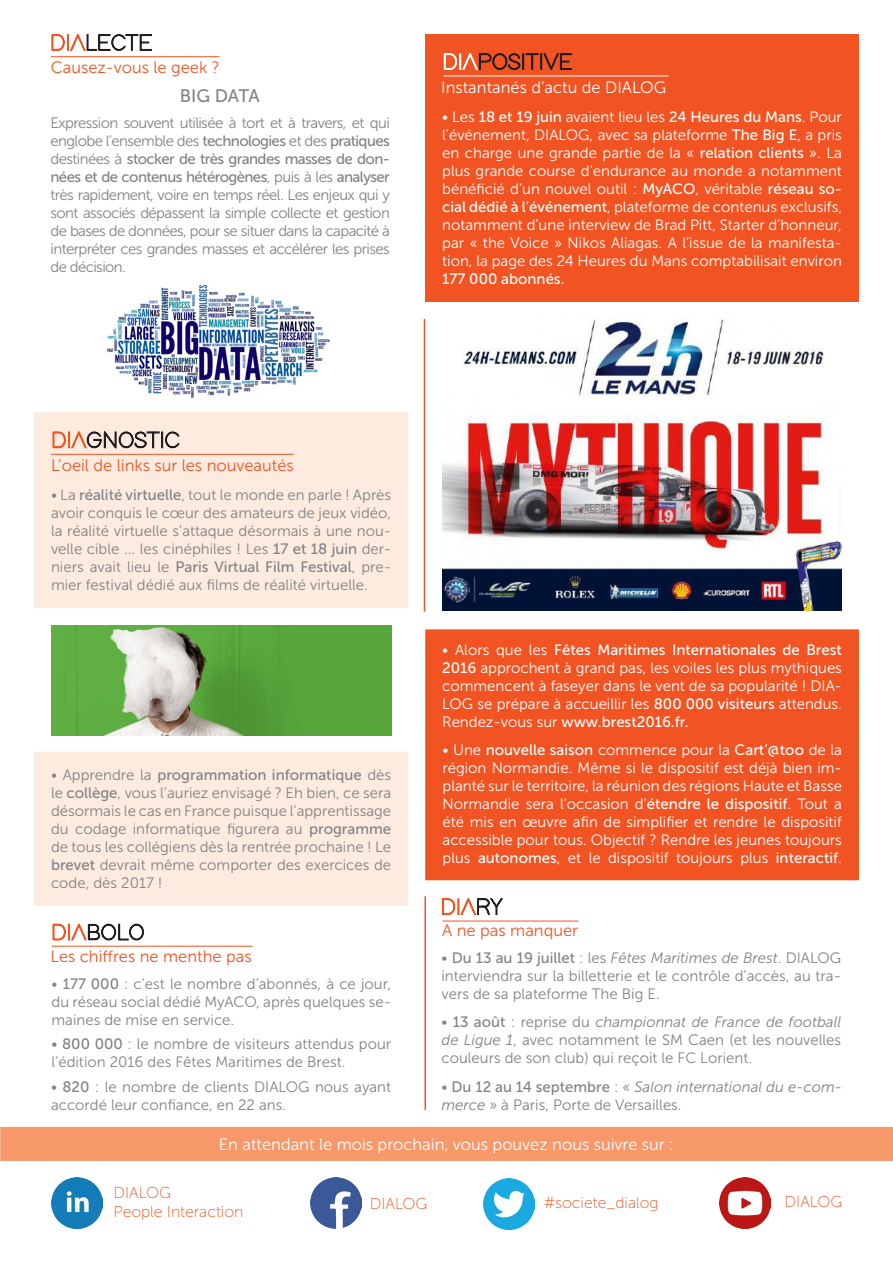
<style>
.page{position:relative;width:893px;height:1263px;background:#fff}
.page>*{position:absolute;margin:0;border:0;box-sizing:border-box;transform-origin:0 0}
.t1{font:18px "Museo Sans 500";letter-spacing:-.005em;color:#808285}
.t2{font:16.5px "Museo Sans 300";color:#f15422}
.t3{font:16.5px "Museo Sans 300";color:#fff}
.t4{font:15.75px "Museo Sans 100";color:#f15422}
.t5{font:15px/18px "Museo Sans 300";color:#808285;text-align:justify}
.t6{font:15px/18px "Museo Sans 300";color:#fff;text-align:justify}
.t7{font:italic 15px/18px "Museo Sans 300";color:#808285}
.s1{font-family:"Museo Sans 500"}
.s2{font-style:italic}
.s3{font-style:normal}
.s4{font-family:"Museo Sans 500";font-style:normal}
</style>
<div class="page">
<div style="left:34px;top:412px;width:374px;height:196px;background:#fdebdf;border:2px solid #fdebdf"></div>
<div style="left:425px;top:34px;width:434px;height:268px;background:#f15422"></div>
<div style="left:1px;top:1128px;width:891px;height:32px;background:#f7986b"></div>
<div style="left:0;top:1127px;width:893px;height:34px;border:2px solid #f7986b"></div>
<img style="left:442px;top:319px;width:400px;height:291px">
<svg style="left:443px;top:53px;width:130px;height:18px"></svg>
<div style="left:34px;top:752px;width:374px;height:154px;background:#fdebdf"></div>
<svg style="left:52px;top:431px;width:128px;height:18px"></svg>
<svg style="left:441px;top:898px;width:64px;height:24px"></svg>
<hr style="left:424px;top:319px;width:1px;height:293px;background:#f15422">
<div style="left:425px;top:629px;width:434px;height:251px;background:#f15422;border:2px solid #f15422"></div>
<img style="left:51px;top:625px;width:340px;height:110px">
<hr style="left:424px;top:896px;width:2px;height:214px;background:#f15422">
<hr style="left:51px;top:454px;width:243px;height:1px;background:#f15422">
<hr style="left:443px;top:921px;width:135px;height:1px;background:#f15422">
<hr style="left:443px;top:76px;width:225px;height:1px;background:#fff">
<img style="left:310px;top:1177px;width:51px;height:51px">
<img style="left:52px;top:1177px;width:51px;height:51px">
<img style="left:483px;top:1178px;width:51px;height:51px">
<img style="left:719px;top:1177px;width:51px;height:51px">
<svg style="left:51px;top:34px;width:101px;height:17px"></svg>
<hr style="left:51px;top:56px;width:169px;height:1px;background:#f15422">
<img style="left:107px;top:284px;width:223px;height:114px">
<svg style="left:52px;top:923px;width:92px;height:18px"></svg>
<hr style="left:52px;top:946px;width:201px;height:1px;background:#f15422">
<p class="t2" style="left:51px;top:58px;width:170px">Causez-vous le geek ?</p>
<p class="t1" style="left:180px;top:86px;width:81px">BIG DATA</p>
<p class="t5" style="left:50px;top:114px;width:341px">Expression souvent utilisée à tort et à travers, et qui englobe l’ensemble des <span class="s1">technologies</span> et des <span class="s1">pratiques </span>destinées à <span class="s1">stocker de très grandes masses de don&shy;nées et de contenus hétérogènes</span>, puis à les <span class="s1">analyser </span>très rapidement, voire en temps réel. Les enjeux qui y sont associés dépassent la simple collecte et gestion de bases de données, pour se situer dans la capacité à interpréter ces grandes masses et accélérer les prises de décision.</p>
<p class="t3" style="left:441px;top:79px;width:227px">Instantanés d’actu de DIALOG</p>
<p class="t6" style="left:442px;top:108px;width:401px">• Les <span class="s1">18 et 19 juin</span> avaient lieu les <span class="s1">24 Heures du Mans</span>. Pour l’événement, DIALOG, avec sa plateforme <span class="s1">The Big E</span>, a pris en charge une grande partie de la « <span class="s1">relation clients</span> ». La plus grande course d’endurance au monde a notamment bénéficié d’un nouvel outil : <span class="s1">MyACO</span>, véritable <span class="s1">réseau so&shy;cial dédié à l’événement</span>, plateforme de contenus exclusifs, notamment d’une interview de Brad Pitt, Starter d’honneur, par « the Voice » Nikos Aliagas. A l’issue de la manifesta&shy;tion, la page des 24 Heures du Mans comptabilisait environ <span class="s1">177 000 abonnés.</span></p>
<p class="t2" style="left:51px;top:457px;width:244px">L’oeil de links sur les nouveautés</p>
<p class="t5" style="left:51px;top:486px;width:342px">• La <span class="s1">réalité virtuelle</span>, tout le monde en parle ! Après avoir conquis le cœur des amateurs de jeux vidéo, la réalité virtuelle s’attaque désormais à une nou&shy;velle cible ... les cinéphiles ! Les <span class="s1">17 et 18 juin</span> der&shy;niers avait lieu le <span class="s1">Paris Virtual Film Festival</span>, pre&shy;mier festival dédié aux films de réalité virtuelle.</p>
<p class="t5" style="left:51px;top:766px;width:342px">• Apprendre la <span class="s1">programmation informatique</span> dès le <span class="s1">collège</span>, vous l’auriez envisagé ? Eh bien, ce sera désormais le cas en France puisque l’apprentissage du codage informatique figurera au <span class="s1">programme </span>de tous les collégiens dès la rentrée prochaine ! Le <span class="s1">brevet</span> devrait même comporter des exercices de code, dès 2017 !</p>
<p class="t2" style="left:50px;top:947px;width:203px">Les chiffres ne menthe pas</p>
<p class="t5" style="left:52px;top:975px;width:341px">• <span class="s1">177 000</span> : c’est le nombre d’abonnés, à ce jour, du réseau social dédié MyACO, après quelques se&shy;maines de mise en service.</p>
<p class="t5" style="left:52px;top:1035px;width:341px">• <span class="s1">800 000</span> : le nombre de visiteurs attendus pour l’édition 2016 des Fêtes Maritimes de Brest.</p>
<p class="t5" style="left:51px;top:1078px;width:342px">• <span class="s1">820</span> : le nombre de clients DIALOG nous ayant accordé leur confiance, en 22 ans.</p>
<p class="t6" style="left:442px;top:641px;width:401px">• Alors que les <span class="s1">Fêtes Maritimes Internationales de Brest 2016</span> approchent à grand pas, les voiles les plus mythiques commencent à faseyer dans le vent de sa popularité ! DIA-LOG se prépare à accueillir les <span class="s1">800 000 visiteurs</span> attendus.<br>Rendez-vous sur <span class="s1">www.brest2016.fr.</span></p>
<p class="t6" style="left:443px;top:741px;width:401px">• Une <span class="s1">nouvelle saison</span> commence pour la <span class="s1">Cart’@too</span> de la région Normandie. Même si le dispositif est déjà bien im&shy;planté sur le territoire, la réunion des régions Haute et Basse Normandie sera l’occasion d’<span class="s1">étendre le dispositif</span>. Tout a été mis en œuvre afin de simplifier et rendre le dispositif accessible pour tous. Objectif ? Rendre les jeunes toujours plus <span class="s1">autonomes</span>, et le dispositif toujours plus <span class="s1">interactif</span>.</p>
<p class="t2" style="left:442px;top:922px;width:137px">A ne pas manquer</p>
<p class="t5" style="left:441px;top:949px;width:401px">• <span class="s1">Du 13 au 19 juillet</span> : les <span class="s2">Fêtes Maritimes de Brest</span>. DIALOG interviendra sur la billetterie et le contrôle d’accès, au tra&shy;vers de sa plateforme The Big E.</p>
<p class="t5" style="left:441px;top:1013px;width:401px">• <span class="s1">13 août</span> : reprise du <span class="s2">championnat de France de football de Ligue 1</span>, avec notamment le SM Caen (et les nouvelles couleurs de son club) qui reçoit le FC Lorient.</p>
<p class="t7" style="left:441px;top:1078px;width:402px"><span class="s3">•</span> <span class="s4">Du 12 au 14 septembre</span> <span class="s3">: «</span> Salon international du e-com&shy;merce <span class="s3">» à Paris, Porte de Versailles.</span></p>
<p class="t3" style="left:219px;top:1135px;width:457px">En attendant le mois prochain, vous pouvez nous suivre sur :</p>
<p class="t4" style="left:113px;top:1184px;width:59px">DIALOG</p>
<p class="t4" style="left:113px;top:1203px;width:131px">People Interaction</p>
<p class="t4" style="left:370px;top:1195px;width:59px">DIALOG</p>
<p class="t4" style="left:544px;top:1194px;width:116px">#societe_dialog</p>
<p class="t4" style="left:785px;top:1193px;width:59px">DIALOG</p>
</div>
